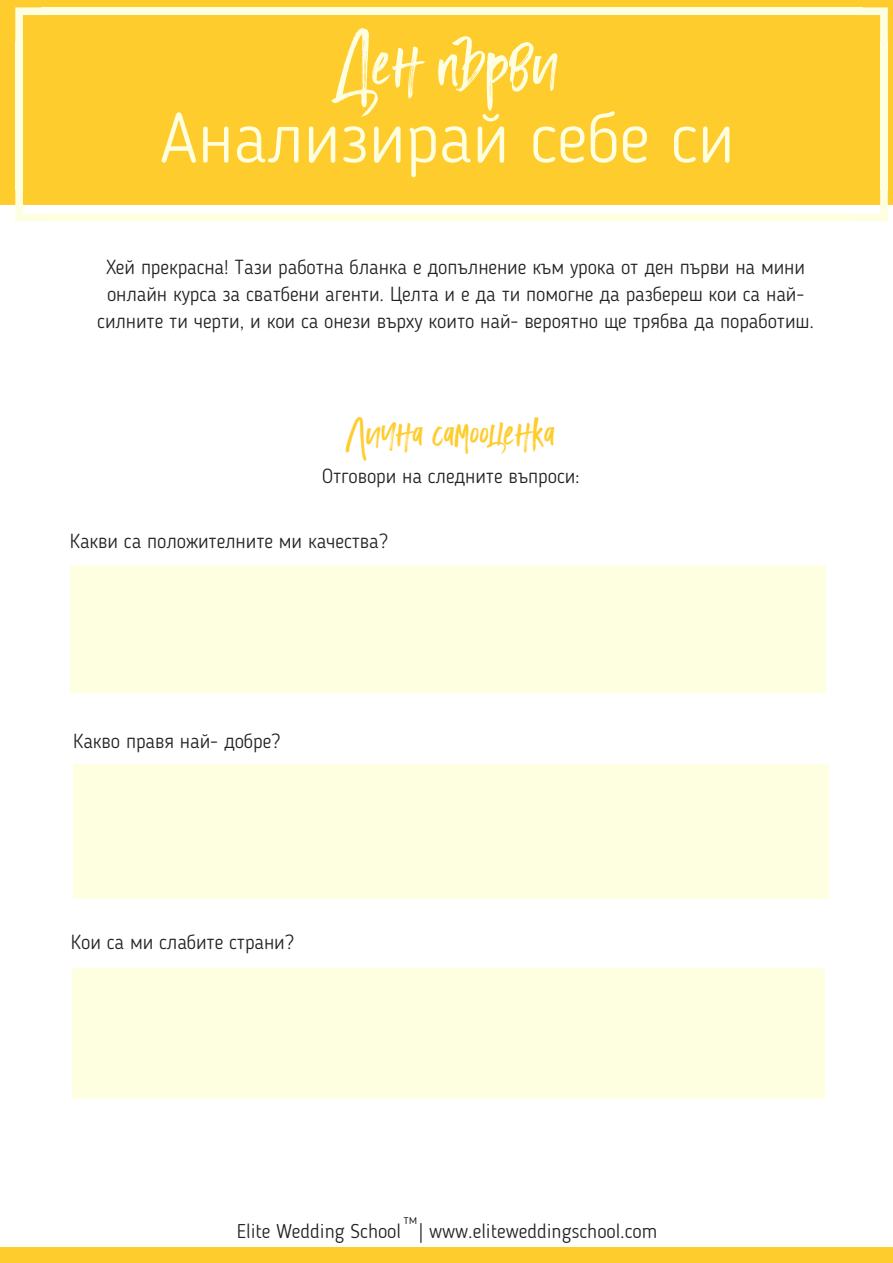
<style>
.page{position:relative;width:893px;height:1263px;background:#fff}
.page>*{position:absolute;margin:0;border:0;box-sizing:border-box;transform-origin:0 0}
.t1{font:300 69.6px "Blogger Sans";color:#fefee1}
.t2{font:69.6px "Black Diamond";color:#fefee1}
.t3{font:39.75px "Black Diamond";color:#fecc2c}
.t4{font:300 19.8px/27px "Blogger Sans";color:#222;text-align:center}
.t5{font:300 13.2px "Blogger Sans";color:#222}
</style>
<div class="page">
<div style="left:0;top:0;width:893px;height:205px;background:#fecc2c"></div>
<svg style="left:15px;top:189px;width:27px;height:32px"></svg>
<div style="left:41px;top:214px;width:822px;height:7px;background:#fefee1"></div>
<svg style="left:861px;top:189px;width:27px;height:32px"></svg>
<div style="left:880px;top:41px;width:8px;height:148px;background:#fefee1"></div>
<svg style="left:863px;top:7px;width:25px;height:34px"></svg>
<div style="left:41px;top:7px;width:822px;height:8px;background:#fefee1"></div>
<div style="left:15px;top:41px;width:8px;height:148px;background:#fefee1"></div>
<svg style="left:15px;top:7px;width:26px;height:34px"></svg>
<div style="left:0;top:1248px;width:893px;height:15px;background:#fecc2c"></div>
<div style="left:70px;top:565px;width:755px;height:127px;background:#fefee1"></div>
<div style="left:73px;top:765px;width:756px;height:134px;background:#fefee1"></div>
<div style="left:72px;top:968px;width:752px;height:131px;background:#fefee1"></div>
<h1 class="t2" style="left:335px;top:19px;width:225px">Ден първи</h1>
<h1 class="t1" style="left:160px;top:109px;width:576px">Анализирай себе си</h1>
<p class="t4" style="left:97px;top:255px;width:718px">Хей прекрасна! Тази работна бланка е допълнение към урока от ден първи на мини онлайн курса за сватбени агенти. Целта и е да ти помогне да разбереш кои са най&shy;силните ти черти, и кои са онези върху които най- вероятно ще трябва да поработиш.</p>
<h2 class="t3" style="left:347px;top:407px;width:209px">Лична самооценка</h2>
<p class="t4" style="left:322px;top:464px;width:259px">Отговори на следните въпроси:</p>
<p class="t4" style="left:70px;top:530px;width:320px">Какви са положителните ми качества?</p>
<p class="t4" style="left:73px;top:729px;width:209px">Какво правя най- добре?</p>
<p class="t4" style="left:71px;top:931px;width:224px">Кои са ми слабите страни?</p>
<p class="t5" style="left:403px;top:1214px;width:15px">тм</p>
<p class="t4" style="left:237px;top:1219px;width:422px">Elite Wedding School | www.eliteweddingschool.com</p>
</div>
